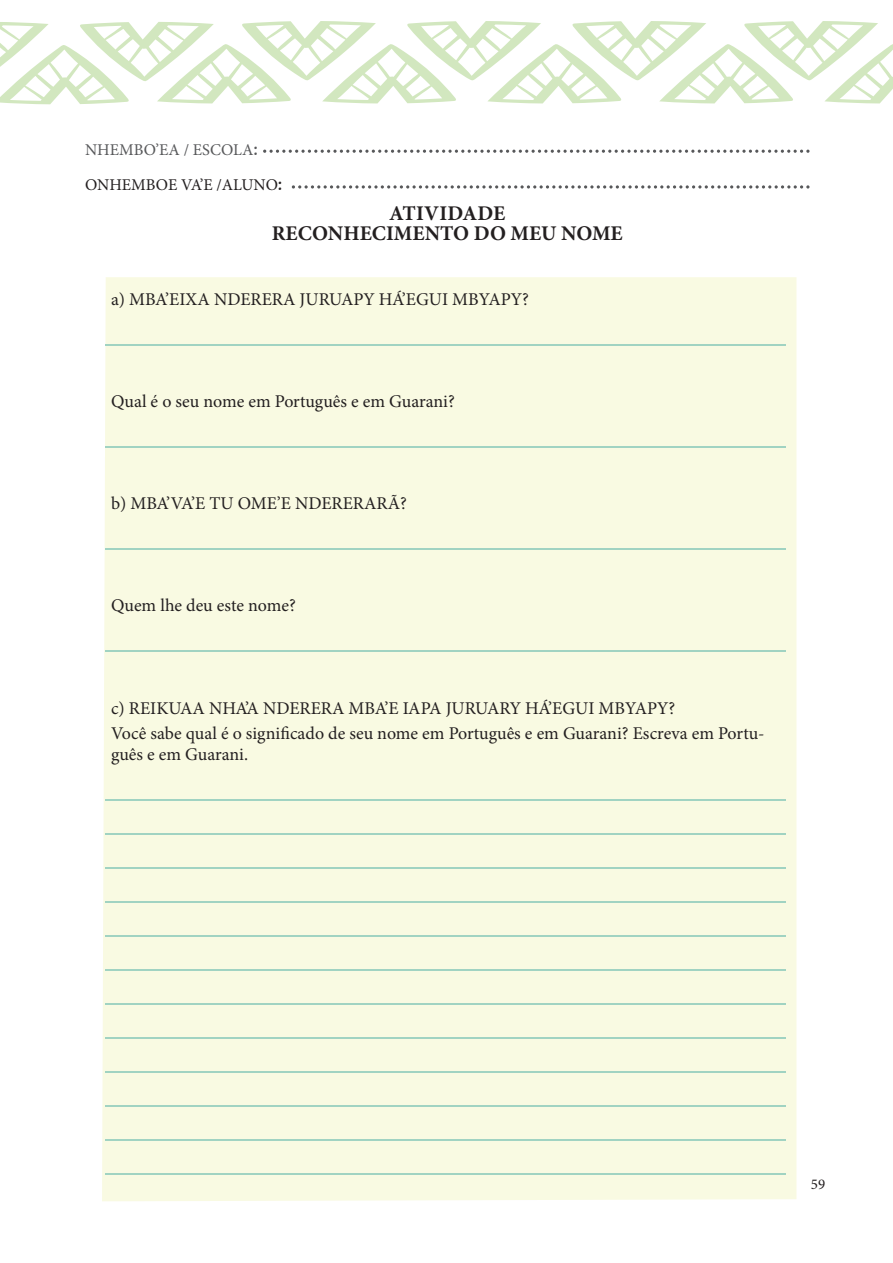
<style>
.page{position:relative;width:893px;height:1263px;background:#fff}
.page>*{position:absolute;margin:0;border:0;box-sizing:border-box;transform-origin:0 0}
.t1{font:700 20.85px "Minion Pro";color:#231f20}
.t2{font:18px/25px "Minion Pro";color:#231f20}
.t3{font:16.5px/35.7px "Minion Pro";color:#231f20}
.t4{font:15px "Minion Pro";color:#231f20}
.s1{color:#57585a}
.s2{font-family:"Candara";font-size:18px;color:#57585a}
.s3{font-family:"Candara";font-size:18px}
</style>
<div class="page">
<svg style="left:0;top:21px;width:893px;height:83px"></svg>
<svg style="left:263px;top:150px;width:546px;height:3px"></svg>
<svg style="left:292px;top:185px;width:517px;height:4px"></svg>
<div style="left:102px;top:277px;width:694px;height:924px;background:#f9fae2"></div>
<hr style="left:105px;top:345px;width:680px;height:1px;background:#a1d3c2">
<hr style="left:105px;top:447px;width:680px;height:1px;background:#a1d3c2">
<hr style="left:105px;top:549px;width:680px;height:1px;background:#a1d3c2">
<hr style="left:105px;top:651px;width:680px;height:1px;background:#a1d3c2">
<hr style="left:105px;top:799px;width:680px;height:2px;background:#a1d3c2">
<hr style="left:105px;top:833px;width:680px;height:2px;background:#a1d3c2">
<hr style="left:105px;top:867px;width:680px;height:2px;background:#a1d3c2">
<hr style="left:105px;top:901px;width:680px;height:2px;background:#a1d3c2">
<hr style="left:105px;top:936px;width:680px;height:1px;background:#a1d3c2">
<hr style="left:105px;top:970px;width:680px;height:1px;background:#a1d3c2">
<hr style="left:105px;top:1004px;width:680px;height:1px;background:#a1d3c2">
<hr style="left:105px;top:1038px;width:680px;height:1px;background:#a1d3c2">
<hr style="left:105px;top:1072px;width:680px;height:1px;background:#a1d3c2">
<hr style="left:105px;top:1106px;width:680px;height:1px;background:#a1d3c2">
<hr style="left:105px;top:1140px;width:680px;height:1px;background:#a1d3c2">
<hr style="left:105px;top:1174px;width:680px;height:1px;background:#a1d3c2">
<p class="t3" style="left:85px;top:132px;width:199px"><span class="s1">NHEMBO’EA / ESCOLA</span><span class="s2">:<br></span>ONHEMBOE VA’E /ALUNO<span class="s3">:</span></p>
<p class="t1" style="left:272px;top:219px;width:352px">RECONHECIMENTO DO MEU NOME</p>
<p class="t1" style="left:389px;top:199px;width:118px">ATIVIDADE</p>
<p class="t2" style="left:111px;top:287px;width:419px">a) MBA’EIXA NDERERA JURUAPY HÁ’EGUI MBYAPY?</p>
<p class="t2" style="left:111px;top:389px;width:345px">Qual é o seu nome em Português e em Guarani?</p>
<p class="t2" style="left:111px;top:491px;width:297px">b) MBA’VA’E TU OME’E NDERERARÃ?</p>
<p class="t2" style="left:111px;top:593px;width:186px">Quem lhe deu este nome?</p>
<p class="t2" style="left:111px;top:695px;width:655px">c) REIKUAA NHA’A NDERERA MBA’E IAPA JURUARY HÁ’EGUI MBYAPY?<br>Você sabe qual é o significado de seu nome em Português e em Guarani? Escreva em Portu-</p>
<p class="t2" style="left:111px;top:742px;width:139px">guês e em Guarani.</p>
<p class="t4" style="left:811px;top:1174px;width:16px">59</p>
</div>
